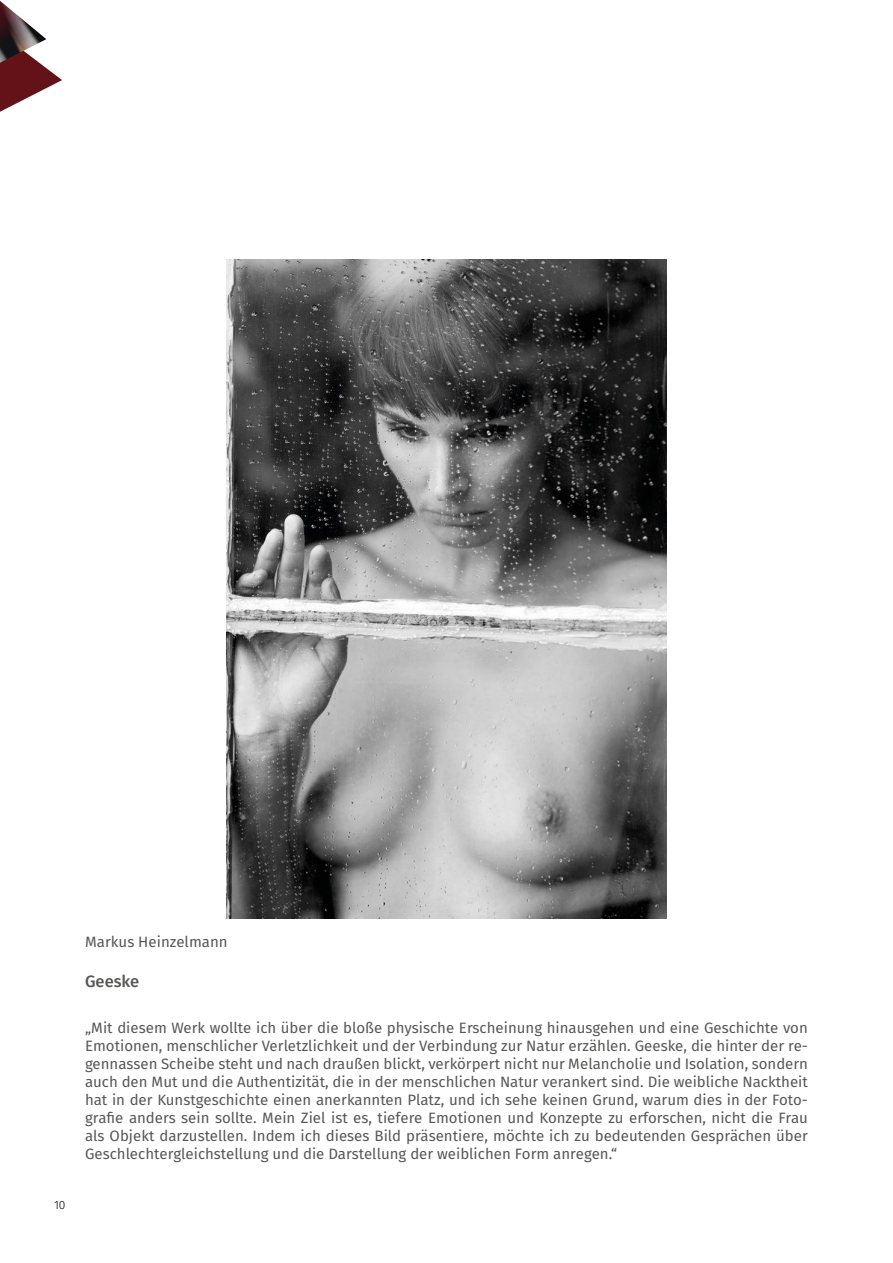
<style>
.page{position:relative;width:893px;height:1263px;background:#fff}
.page>*{position:absolute;margin:0;border:0;box-sizing:border-box;transform-origin:0 0}
.t1{font:500 16.5px "Fira Sans";color:#575756}
.t2{font:15px/18px "Fira Sans";color:#575756;text-align:justify}
.t3{font:300 12px "Fira Sans";color:#000}
</style>
<div class="page">
<svg style="left:0;top:39px;width:62px;height:73px"></svg>
<img style="left:0;top:1px;width:46px;height:77px">
<img style="left:227px;top:259px;width:439px;height:659px">
<p class="t3" style="left:54px;top:1196px;width:13px">10</p>
<p class="t2" style="left:85px;top:934px;width:144px">Markus Heinzelmann</p>
<p class="t1" style="left:85px;top:969px;width:56px">Geeske</p>
<p class="t2" style="left:85px;top:1020px;width:724px">„Mit diesem Werk wollte ich über die bloße physische Erscheinung hinausgehen und eine Geschichte von Emotionen, menschlicher Verletzlichkeit und der Verbindung zur Natur erzählen. Geeske, die hinter der re&shy;gennassen Scheibe steht und nach draußen blickt, verkörpert nicht nur Melancholie und Isolation, sondern auch den Mut und die Authentizität, die in der menschlichen Natur verankert sind. Die weibliche Nacktheit hat in der Kunstgeschichte einen anerkannten Platz, und ich sehe keinen Grund, warum dies in der Foto&shy;grafie anders sein sollte. Mein Ziel ist es, tiefere Emotionen und Konzepte zu erforschen, nicht die Frau als Objekt darzustellen. Indem ich dieses Bild präsentiere, möchte ich zu bedeutenden Gesprächen über Geschlechtergleichstellung und die Darstellung der weiblichen Form anregen.“</p>
</div>
